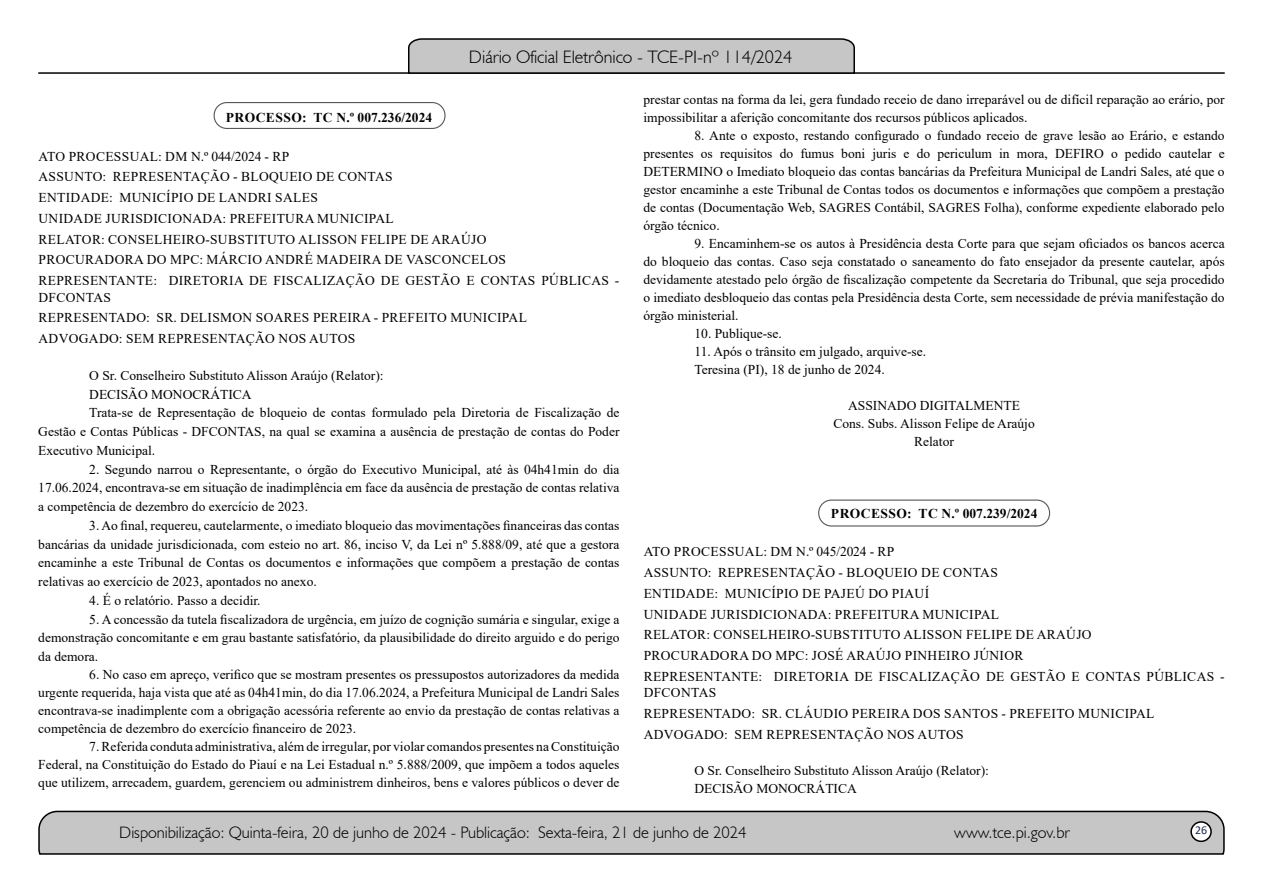
<style>
.page{position:relative;width:1263px;height:893px;background:#fff}
.page>*{position:absolute;margin:0;border:0;box-sizing:border-box;transform-origin:0 0}
.t1{font:300 18px "Humanist 521 BT";color:#000}
.t2{font:300 16.5px "Humanist 521 BT";color:#000}
.t3{font:13.5px/18px "Times New Roman";color:#000;text-align:justify}
.t4{font:13.5px/20.7px "Times New Roman";letter-spacing:.025em;color:#000}
.t5{font:700 13.5px "Times New Roman";letter-spacing:.035em;color:#000}
.t6{font:12px "Calibri";color:#212d4c}
</style>
<div class="page">
<svg style="left:38px;top:810px;width:1187px;height:45px;background:#b9b9b9"></svg>
<div style="left:1191px;top:822px;width:20px;height:19px;background:#fff;border-radius:50%"></div>
<div style="left:1190px;top:821px;width:22px;height:21px;border:2px solid #000;border-radius:50%"></div>
<hr style="left:38px;top:72px;width:1187px;height:2px;background:#000">
<svg style="left:407px;top:38px;width:449px;height:36px;background:#b4b4b4"></svg>
<div style="left:214px;top:102px;width:232px;height:27px;border:1px solid #575756;border-radius:13px"></div>
<div style="left:818px;top:500px;width:232px;height:27px;border:1px solid #575756;border-radius:13px"></div>
<h1 class="t1" style="left:469px;top:46px;width:325px">Diário Oficial Eletrônico - TCE-PI-nº 114/2024</h1>
<p class="t5" style="left:226px;top:107px;width:208px">PROCESSO: TC N.º 007.236/2024</p>
<p class="t4" style="left:38px;top:145px;width:582px">ATO PROCESSUAL: DM N.º 044/2024 - RP<br>ASSUNTO: REPRESENTAÇÃO - BLOQUEIO DE CONTAS<br>ENTIDADE: MUNICÍPIO DE LANDRI SALES<br>UNIDADE JURISDICIONADA: PREFEITURA MUNICIPAL<br>RELATOR: CONSELHEIRO-SUBSTITUTO ALISSON FELIPE DE ARAÚJO<br>PROCURADORA DO MPC: MÁRCIO ANDRÉ MADEIRA DE VASCONCELOS REPRESENTANTE: DIRETORIA DE FISCALIZAÇÃO DE GESTÃO E CONTAS PÚBLICAS -</p>
<p class="t4" style="left:38px;top:286px;width:490px">DFCONTAS<br>REPRESENTADO: SR. DELISMON SOARES PEREIRA - PREFEITO MUNICIPAL<br>ADVOGADO: SEM REPRESENTAÇÃO NOS AUTOS</p>
<p class="t3" style="left:89px;top:366px;width:296px">O Sr. Conselheiro Substituto Alisson Araújo (Relator):</p>
<p class="t3" style="left:89px;top:385px;width:164px">DECISÃO MONOCRÁTICA</p>
<p class="t3" style="left:89px;top:403px;width:532px">Trata-se de Representação de bloqueio de contas formulado pela Diretoria de Fiscalização de</p>
<p class="t3" style="left:38px;top:422px;width:583px">Gestão e Contas Públicas - DFCONTAS, na qual se examina a ausência de prestação de contas do Poder</p>
<p class="t3" style="left:38px;top:441px;width:118px">Executivo Municipal.</p>
<p class="t3" style="left:38px;top:459px;width:583px;line-height:18.8px;text-indent:51px">2. Segundo narrou o Representante, o órgão do Executivo Municipal, até às 04h41min do dia 17.06.2024, encontrava-se em situação de inadimplência em face da ausência de prestação de contas relativa a competência de dezembro do exercício de 2023.</p>
<p class="t3" style="left:38px;top:515px;width:583px;line-height:18.8px;text-indent:51px">3. Ao final, requereu, cautelarmente, o imediato bloqueio das movimentações financeiras das contas bancárias da unidade jurisdicionada, com esteio no art. 86, inciso V, da Lei nº 5.888/09, até que a gestora encaminhe a este Tribunal de Contas os documentos e informações que compõem a prestação de contas relativas ao exercício de 2023, apontados no anexo.</p>
<p class="t3" style="left:89px;top:591px;width:173px">4. É o relatório. Passo a decidir.</p>
<p class="t3" style="left:38px;top:609px;width:583px;line-height:18.8px;text-indent:51px">5. A concessão da tutela fiscalizadora de urgência, em juízo de cognição sumária e singular, exige a demonstração concomitante e em grau bastante satisfatório, da plausibilidade do direito arguido e do perigo da demora.</p>
<p class="t3" style="left:38px;top:665px;width:583px;text-indent:51px">6. No caso em apreço, verifico que se mostram presentes os pressupostos autorizadores da medida urgente requerida, haja vista que até as 04h41min, do dia 17.06.2024, a Prefeitura Municipal de Landri Sales encontrava-se inadimplente com a obrigação acessória referente ao envio da prestação de contas relativas a competência de dezembro do exercício financeiro de 2023.</p>
<p class="t3" style="left:38px;top:737px;width:583px;text-indent:51px">7. Referida conduta administrativa, além de irregular, por violar comandos presentes na Constituição Federal, na Constituição do Estado do Piauí e na Lei Estadual n.º 5.888/2009, que impõem a todos aqueles que utilizem, arrecadem, guardem, gerenciem ou administrem dinheiros, bens e valores públicos o dever de</p>
<p class="t3" style="left:643px;top:90px;width:583px">prestar contas na forma da lei, gera fundado receio de dano irreparável ou de difícil reparação ao erário, por impossibilitar a aferição concomitante dos recursos públicos aplicados.</p>
<p class="t3" style="left:643px;top:126px;width:583px;text-indent:51px">8. Ante o exposto, restando configurado o fundado receio de grave lesão ao Erário, e estando presentes os requisitos do fumus boni juris e do periculum in mora, DEFIRO o pedido cautelar e DETERMINO o Imediato bloqueio das contas bancárias da Prefeitura Municipal de Landri Sales, até que o gestor encaminhe a este Tribunal de Contas todos os documentos e informações que compõem a prestação de contas (Documentação Web, SAGRES Contábil, SAGRES Folha), conforme expediente elaborado pelo órgão técnico.</p>
<p class="t3" style="left:643px;top:234px;width:583px;text-indent:51px">9. Encaminhem-se os autos à Presidência desta Corte para que sejam oficiados os bancos acerca do bloqueio das contas. Caso seja constatado o saneamento do fato ensejador da presente cautelar, após devidamente atestado pelo órgão de fiscalização competente da Secretaria do Tribunal, que seja procedido o imediato desbloqueio das contas pela Presidência desta Corte, sem necessidade de prévia manifestação do órgão ministerial.</p>
<p class="t3" style="left:694px;top:324px;width:89px">10. Publique-se.</p>
<p class="t3" style="left:694px;top:342px;width:233px">11. Após o trânsito em julgado, arquive-se.<br>Teresina (PI), 18 de junho de 2024.</p>
<p class="t3" style="left:833px;top:396px;width:203px;text-align:center">ASSINADO DIGITALMENTE<br>Cons. Subs. Alisson Felipe de Araújo<br>Relator</p>
<p class="t5" style="left:831px;top:503px;width:208px">PROCESSO: TC N.º 007.239/2024</p>
<p class="t4" style="left:644px;top:541px;width:582px">ATO PROCESSUAL: DM N.º 045/2024 - RP<br>ASSUNTO: REPRESENTAÇÃO - BLOQUEIO DE CONTAS<br>ENTIDADE: MUNICÍPIO DE PAJEÚ DO PIAUÍ<br>UNIDADE JURISDICIONADA: PREFEITURA MUNICIPAL<br>RELATOR: CONSELHEIRO-SUBSTITUTO ALISSON FELIPE DE ARAÚJO<br>PROCURADORA DO MPC: JOSÉ ARAÚJO PINHEIRO JÚNIOR<br>REPRESENTANTE: DIRETORIA DE FISCALIZAÇÃO DE GESTÃO E CONTAS PÚBLICAS -</p>
<p class="t4" style="left:644px;top:682px;width:512px">DFCONTAS<br>REPRESENTADO: SR. CLÁUDIO PEREIRA DOS SANTOS - PREFEITO MUNICIPAL<br>ADVOGADO: SEM REPRESENTAÇÃO NOS AUTOS</p>
<p class="t3" style="left:694px;top:761px;width:296px">O Sr. Conselheiro Substituto Alisson Araújo (Relator):<br>DECISÃO MONOCRÁTICA</p>
<p class="t2" style="left:119px;top:822px;width:629px">Disponibilização: Quinta-feira, 20 de junho de 2024 - Publicação: Sexta-feira, 21 de junho de 2024</p>
<p class="t2" style="left:954px;top:822px;width:117px">www.tce.pi.gov.br</p>
<p class="t6" style="left:1195px;top:821px;width:14px">26</p>
</div>
